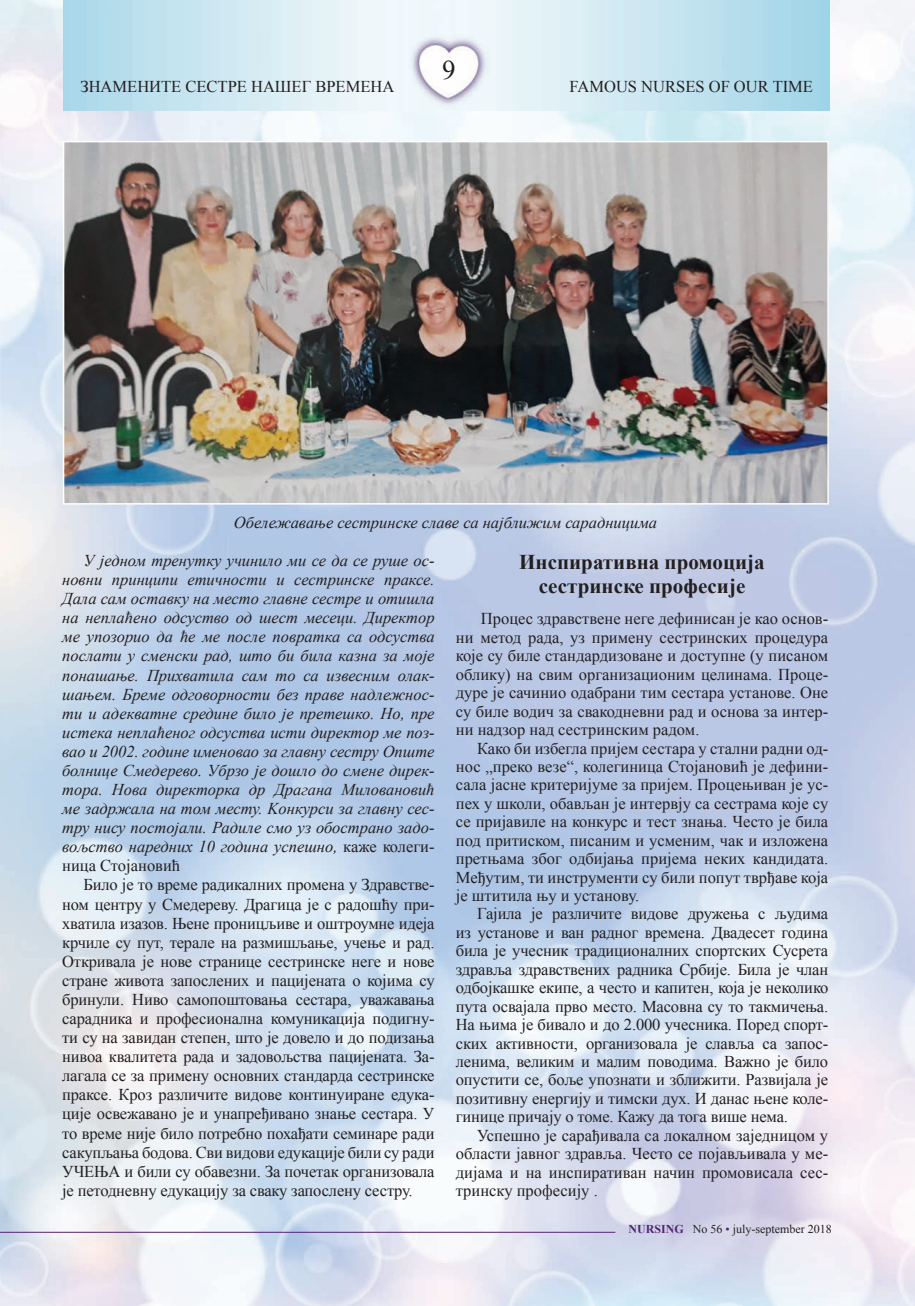
<style>
.page{position:relative;width:915px;height:1306px;background:#fff}
.page>*{position:absolute;margin:0;border:0;box-sizing:border-box;transform-origin:0 0}
.t1{font:27px "Times New Roman";color:#231f20}
._01-PodnasloviSestri{font:700 21px/24.5px "Times New Roman";color:#231f20;text-align:center}
.t2{font:16.5px/18.5px "Times New Roman";color:#231f20;text-align:justify}
.t3{font:italic 16.5px/19px "Times New Roman";color:#231f20;text-align:justify}
.t4{font:12px "Times New Roman";color:#231f20}
.s1{font-style:normal}
.s2{font-weight:700;color:#512472}
.s3{color:#512472}
</style>
<div class="page">
<img style="left:0;top:0;width:914px;height:1305px">
<img style="left:64px;top:0;width:765px;height:111px">
<hr style="left:0;top:1231px;width:615px;height:1px;background:#512472">
<svg style="left:0;top:145px;width:1px;height:324px"></svg>
<img style="left:65px;top:143px;width:761px;height:359px">
<p class="t2" style="left:80px;top:77px;width:315px">ЗНАМЕНИТЕ СЕСТРЕ НАШЕГ ВРЕМЕНА</p>
<p class="t1" style="left:442px;top:51px;width:15px">9</p>
<p class="t2" style="left:569px;top:77px;width:245px">FAMOUS NURSES OF OUR TIME</p>
<p class="t3" style="left:234px;top:512px;width:424px">Обележавање сестринске славе са најближим сарадницима</p>
<p class="t3" style="left:62px;top:550px;width:374px;text-indent:21px">У једном тренутку учинило ми се да се руше ос&shy;новни принципи етичности и сестринске праксе.<br>Дала сам оставку на место главне сестре и отишла на неплаћено одсуство од шест месеци. Директор ме упозорио да ће ме после повратка са одсуства послати у сменски рад, што би била казна за моје понашање. Прихватила сам то са извесним олак&shy;шањем. Бреме одговорности без праве надлежнос&shy;ти и адекватне средине било је претешко. Но, пре истека неплаћеног одсуства исти директор ме поз&shy;вао и 2002. године именовао за главну сестру Опште болнице Смедерево. Убрзо је дошло до смене дирек&shy;тора. Нова директорка др Драгана Миловановић ме задржала на том месту. Kонкурси за главну сес&shy;тру нису постојали. Радиле смо уз обострано задо&shy;вољство наредних 10 година успешно, <span class="s1">каже колеги&shy;ница Стојановић</span></p>
<p class="t2" style="left:62px;top:875px;width:374px;line-height:19px;text-indent:21px">Било је то време радикалних промена у Здравстве&shy;ном центру у Смедереву. Драгица је с радошћу при&shy;хватила изазов. Њене проницљиве и оштроумне идеја крчиле су пут, терале на размишљање, учење и рад.<br>Откривала је нове странице сестринске неге и нове стране живота запослених и пацијената о којима су бринули. Ниво самопоштовања сестара, уважавања сарадника и професионална комуникација подигну&shy;ти су на завидан степен, што је довело и до подизања нивоа квалитета рада и задовољства пацијената. За&shy;лагала се за примену основних стандарда сестринске праксе. Кроз различите видове континуиране едука&shy;ције освежавано је и унапређивано знање сестара. У то време није било потребно похађати семинаре ради сакупљања бодова. Сви видови едукације били су ради УЧЕЊА и били су обавезни. За почетак организовала је петодневну едукацију за сваку запослену сестру.</p>
<p class="_01-PodnasloviSestri" style="left:519px;top:549px;width:247px">Инспиративна промоција сестринске професије</p>
<p class="t2" style="left:455px;top:609px;width:374px;text-indent:25px">Процес здравствене неге дефинисан је као основ&shy;ни метод рада, уз примену сестринских процедура које су биле стандардизоване и доступне (у писаном облику) на свим организационим целинама. Проце&shy;дуре је сачинио одабрани тим сестара установе. Оне су биле водич за свакодневни рад и основа за интер&shy;ни надзор над сестринским радом.</p>
<p class="t2" style="left:455px;top:738px;width:374px;text-indent:21px">Како би избегла пријем сестара у стални радни од&shy;нос „преко везе“, колегиница Стојановић је дефини&shy;сала јасне критеријуме за пријем. Процењиван је ус&shy;пех у школи, обављан је интервју са сестрама које су се пријавиле на конкурс и тест знања. Често је била под притиском, писаним и усменим, чак и изложена претњама због одбијања пријема неких кандидата.<br>Међутим, ти инструменти су били попут тврђаве која је штитила њу и установу.</p>
<p class="t2" style="left:455px;top:904px;width:374px;text-indent:21px">Гајила је различите видове дружења с људима из установе и ван радног времена. Двадесет година била је учесник традиционалних спортских Сусрета здравља здравствених радника Србије. Била је члан одбојкашке екипе, а често и капитен, која је неколико пута освајала прво место. Масовна су то такмичења.<br>На њима је бивало и до 2.000 учесника. Поред спорт&shy;ских активности, организовала је славља са запос&shy;ленима, великим и малим поводима. Важно је било опустити се, боље упознати и зближити. Развијала је позитивну енергију и тимски дух. И данас њене коле&shy;гинице причају о томе. Кажу да тога више нема.</p>
<p class="t2" style="left:455px;top:1125px;width:374px;text-indent:21px">Успешно је сарађивала са локалном заједницом у области јавног здравља. Често се појављивала у ме&shy;дијама и на инспиративан начин промовисала сес&shy;тринску професију .</p>
<p class="t4" style="left:628px;top:1220px;width:205px"><span class="s2">NURSING</span> No 56 <span class="s3">•</span> july-september 2018</p>
</div>
